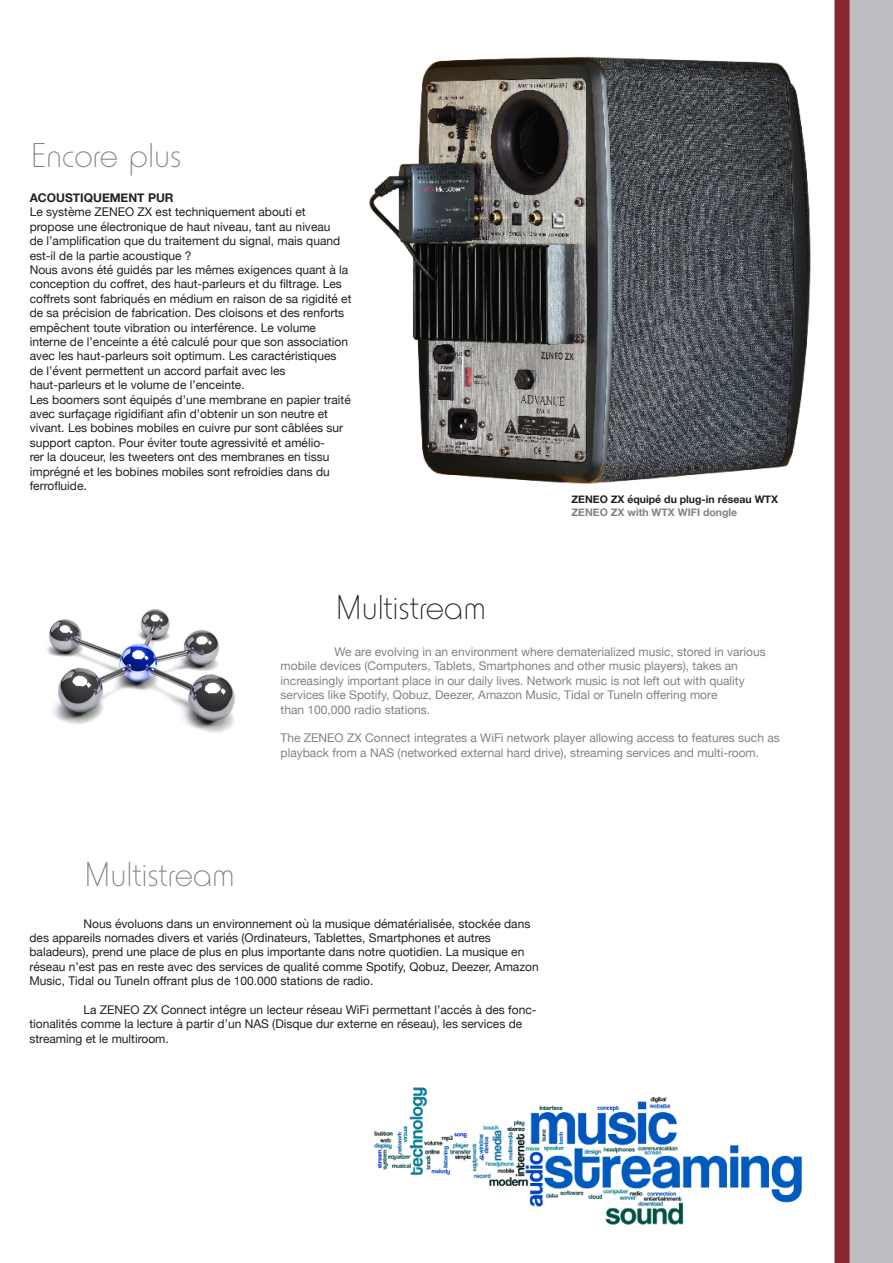
<style>
.page{position:relative;width:893px;height:1263px;background:#fff}
.page>*{position:absolute;margin:0;border:0;box-sizing:border-box;transform-origin:0 0}
.t1{font:36px "Horatio D Ligh";color:#808285}
.t2{font:36px "Horatio D Ligh";color:#231f20}
.t3{font:12px/14.4px "Helvetica Neue";color:#231f20}
.t4{font:12px/14.4px "Helvetica Neue";color:#808285}
.t5{font:700 12px "Helvetica Neue";color:#231f20}
.t6{font:700 10.5px "Helvetica Neue";color:#231f20}
.t7{font:700 10.5px "Helvetica Neue";color:#808285}
</style>
<div class="page">
<div style="left:841px;top:0;width:52px;height:1263px;background:#bcbdc0"></div>
<div style="left:834px;top:0;width:15px;height:1263px;background:#862633"></div>
<img style="left:369px;top:56px;width:442px;height:428px">
<img style="left:46px;top:609px;width:189px;height:124px">
<img style="left:374px;top:1087px;width:428px;height:138px">
<p class="t1" style="left:31px;top:135px;width:152px">Encore plus</p>
<p class="t5" style="left:30px;top:188px;width:145px">ACOUSTIQUEMENT PUR</p>
<p class="t3" style="left:30px;top:206px;width:312px">Le système ZENEO ZX est techniquement abouti et propose une électronique de haut niveau, tant au niveau de l’amplification que du traitement du signal, mais quand est-il de la partie acoustique ?</p>
<p class="t3" style="left:30px;top:263px;width:323px">Nous avons été guidés par les mêmes exigences quant à la conception du coffret, des haut-parleurs et du filtrage. Les coffrets sont fabriqués en médium en raison de sa rigidité et de sa précision de fabrication. Des cloisons et des renforts empêchent toute vibration ou interférence. Le volume interne de l’enceinte a été calculé pour que son association avec les haut-parleurs soit optimum. Les caractéristiques de l’évent permettent un accord parfait avec les</p>
<p class="t3" style="left:30px;top:378px;width:216px">haut-parleurs et le volume de l’enceinte.</p>
<p class="t3" style="left:30px;top:393px;width:323px">Les boomers sont équipés d’une membrane en papier traité avec surfaçage rigidifiant afin d’obtenir un son neutre et vivant. Les bobines mobiles en cuivre pur sont câblées sur support capton. Pour éviter toute agressivité et amélio-<br>rer la douceur, les tweeters ont des membranes en tissu imprégné et les bobines mobiles sont refroidies dans du ferrofluide.</p>
<p class="t2" style="left:336px;top:587px;width:152px">Multistream</p>
<p class="t6" style="left:571px;top:491px;width:208px">ZENEO ZX équipé du plug-in réseau WTX</p>
<p class="t7" style="left:571px;top:504px;width:167px">ZENEO ZX with WTX WIFI dongle</p>
<p class="t1" style="left:85px;top:855px;width:152px">Multistream</p>
<p class="t4" style="left:335px;top:645px;width:433px">We are evolving in an environment where dematerialized music, stored in various</p>
<p class="t4" style="left:281px;top:660px;width:459px">mobile devices (Computers, Tablets, Smartphones and other music players), takes an</p>
<p class="t4" style="left:281px;top:674px;width:466px">increasingly important place in our daily lives. Network music is not left out with quality</p>
<p class="t4" style="left:281px;top:688px;width:438px">services like Spotify, Qobuz, Deezer, Amazon Music, Tidal or TuneIn offering more</p>
<p class="t4" style="left:281px;top:703px;width:151px">than 100,000 radio stations.</p>
<p class="t4" style="left:281px;top:732px;width:501px">The ZENEO ZX Connect integrates a WiFi network player allowing access to features such as playback from a NAS (networked external hard drive), streaming services and multi-room.</p>
<p class="t3" style="left:29px;top:917px;width:502px;text-indent:54px">Nous évoluons dans un environnement où la musique dématérialisée, stockée dans des appareils nomades divers et variés (Ordinateurs, Tablettes, Smartphones et autres</p>
<p class="t3" style="left:29px;top:946px;width:511px">baladeurs), prend une place de plus en plus importante dans notre quotidien. La musique en réseau n’est pas en reste avec des services de qualité comme Spotify, Qobuz, Deezer, Amazon<br>Music, Tidal ou TuneIn offrant plus de 100.000 stations de radio.</p>
<p class="t3" style="left:29px;top:1003px;width:508px;text-indent:54px">La ZENEO ZX Connect intégre un lecteur réseau WiFi permettant l’accés à des fonc&shy;tionalités comme la lecture à partir d’un NAS (Disque dur externe en réseau), les services de streaming et le multiroom.</p>
</div>
